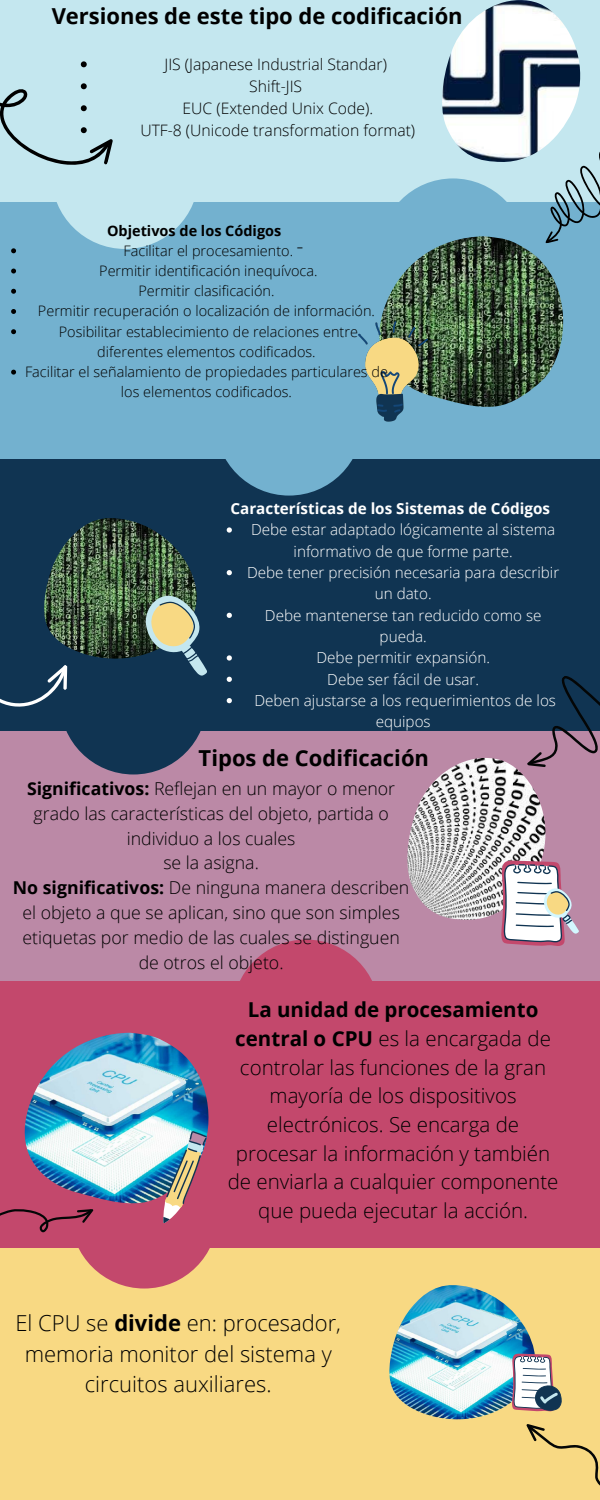
<style>
.page{position:relative;width:600px;height:1500px;background:#f8d983}
.page>*{position:absolute;margin:0;border:0;box-sizing:border-box;transform-origin:0 0}
.t1{font:300 22px/30.8px "Open Sans";color:#000;text-align:center}
.t2{font:700 22px "Open Sans";color:#000}
.t3{font:300 20.5px/28.7px "Open Sans";color:#000;text-align:center}
.t4{font:300 17.7px/24.8px "Open Sans";color:#000;text-align:center}
.t5{font:300 15.8px/21.9px "Open Sans";color:#000;text-align:center}
.t6{font:300 15.3px/21.3px "Open Sans";color:#fff;text-align:center}
.t7{font:700 15.3px "Open Sans";color:#fff}
.t8{font:300 14.5px/20.2px "Open Sans";color:#000;text-align:center}
.t9{font:700 14.5px "Open Sans";color:#000}
.s1{font-weight:700}
</style>
<div class="page">
<div style="left:0;top:0;width:600px;height:244px;background:#c4e7ef"></div>
<div style="left:379px;top:178px;width:147px;height:147px;background:#73b1cf;border-radius:50%"></div>
<div style="left:0;top:731px;width:600px;height:262px;background:#bb89a6"></div>
<div style="left:0;top:456px;width:600px;height:275px;background:#103452"></div>
<div style="left:60px;top:627px;width:147px;height:147px;background:#103452;border-radius:50%"></div>
<div style="left:0;top:203px;width:600px;height:256px;background:#73b1cf"></div>
<div style="left:52px;top:102px;width:147px;height:147px;background:#c4e7ef;border-radius:50%"></div>
<div style="left:216px;top:349px;width:147px;height:147px;background:#73b1cf;border-radius:50%"></div>
<div style="left:71px;top:1142px;width:147px;height:147px;background:#c3486c;border-radius:50%"></div>
<div style="left:0;top:981px;width:600px;height:266px;background:#c3486c"></div>
<div style="left:233px;top:940px;width:147px;height:147px;background:#c3486c;border-radius:50%"></div>
<img style="left:381px;top:236px;width:183px;height:171px">
<img style="left:358px;top:321px;width:70px;height:101px">
<img style="left:44px;top:518px;width:153px;height:141px">
<img style="left:407px;top:758px;width:139px;height:162px">
<svg style="left:542px;top:152px;width:58px;height:92px"></svg>
<svg style="left:144px;top:590px;width:63px;height:86px"></svg>
<svg style="left:501px;top:861px;width:78px;height:85px"></svg>
<img style="left:24px;top:1033px;width:185px;height:170px">
<img style="left:163px;top:1131px;width:44px;height:92px">
<img style="left:389px;top:1285px;width:148px;height:134px">
<svg style="left:512px;top:1354px;width:50px;height:57px;background:#b6b0b0"></svg>
<svg style="left:0;top:620px;width:77px;height:87px"></svg>
<svg style="left:500px;top:676px;width:100px;height:124px"></svg>
<svg style="left:0;top:1209px;width:93px;height:23px"></svg>
<svg style="left:526px;top:1424px;width:74px;height:62px"></svg>
<img style="left:442px;top:0;width:144px;height:162px">
<svg style="left:81px;top:61px;width:6px;height:6px"></svg>
<svg style="left:0;top:83px;width:113px;height:82px"></svg>
<svg style="left:11px;top:248px;width:5px;height:5px"></svg>
<svg style="left:11px;top:269px;width:5px;height:5px"></svg>
<svg style="left:11px;top:289px;width:5px;height:5px"></svg>
<svg style="left:11px;top:309px;width:5px;height:5px"></svg>
<svg style="left:11px;top:329px;width:5px;height:5px"></svg>
<svg style="left:11px;top:370px;width:5px;height:5px"></svg>
<svg style="left:227px;top:527px;width:5px;height:6px"></svg>
<svg style="left:227px;top:570px;width:5px;height:5px"></svg>
<svg style="left:227px;top:613px;width:5px;height:5px"></svg>
<svg style="left:227px;top:655px;width:5px;height:6px"></svg>
<svg style="left:227px;top:677px;width:5px;height:5px"></svg>
<svg style="left:227px;top:698px;width:5px;height:5px"></svg>
<h1 class="t2" style="left:52px;top:0;width:413px">Versiones de este tipo de codificación</h1>
<p class="t5" style="left:140px;top:53px;width:276px">JIS (Japanese Industrial Standar)<br>Shift-JIS<br>EUC (Extended Unix Code).<br>UTF-8 (Unicode transformation format)</p>
<p class="t9" style="left:107px;top:220px;width:176px">Objetivos de los Códigos</p>
<p class="t8" style="left:25px;top:240px;width:364px">Facilitar el procesamiento.<br>Permitir identificación inequívoca.<br>Permitir clasificación.<br>Permitir recuperación o localización de información.<br>Posibilitar establecimiento de relaciones entre diferentes elementos codificados.<br>Facilitar el señalamiento de propiedades particulares de los elementos codificados.</p>
<h1 class="t1" style="left:296px;top:230px;width:9px">-</h1>
<p class="t7" style="left:230px;top:498px;width:321px">Características de los Sistemas de Códigos</p>
<p class="t6" style="left:247px;top:519px;width:314px">Debe estar adaptado lógicamente al sistema informativo de que forme parte.<br>Debe tener precisión necesaria para describir un dato.<br>Debe mantenerse tan reducido como se pueda.<br>Debe permitir expansión.<br>Debe ser fácil de usar.<br>Deben ajustarse a los requerimientos de los equipos</p>
<h1 class="t2" style="left:199px;top:742px;width:232px">Tipos de Codificación</h1>
<p class="t4" style="left:13px;top:776px;width:398px"><span class="s1">Significativos:</span> Reflejan en un mayor o menor grado las características del objeto, partida o individuo a los cuales<br>se la asigna.<br><span class="s1">No significativos:</span> De ninguna manera describen el objeto a que se aplican, sino que son simples etiquetas por medio de las cuales se distinguen de otros el objeto.</p>
<p class="t3" style="left:228px;top:995px;width:332px"><span class="s1">La unidad de procesamiento central o CPU</span> es la encargada de controlar las funciones de la gran mayoría de los dispositivos electrónicos. Se encarga de procesar la información y también de enviarla a cualquier componente que pueda ejecutar la acción.</p>
<h1 class="t1" style="left:15px;top:1307px;width:327px">El CPU se <span class="s1">divide</span> en: procesador, memoria monitor del sistema y circuitos auxiliares.</h1>
</div>
